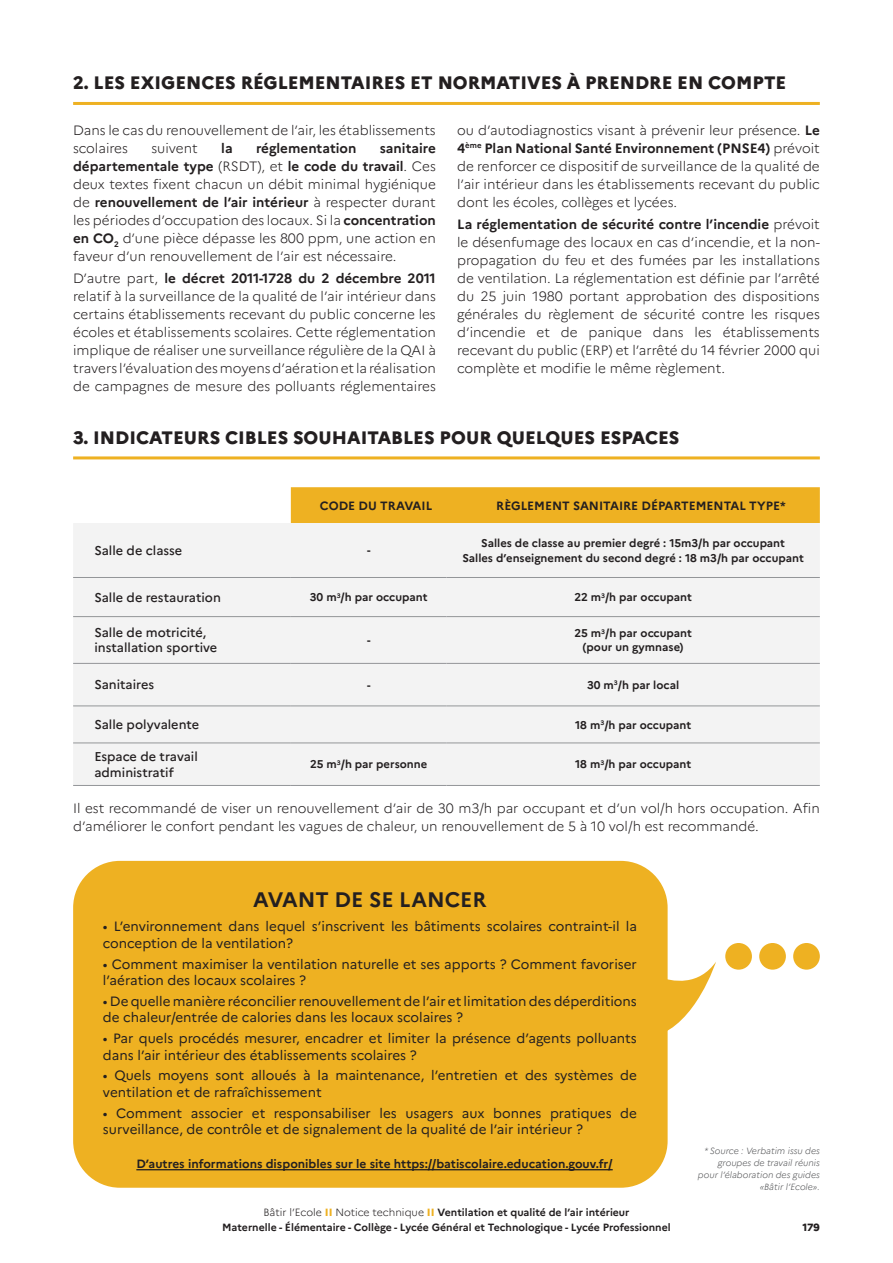
<style>
.page{position:relative;width:893px;height:1263px;background:#fff}
.page>*{position:absolute;margin:0;border:0;box-sizing:border-box;transform-origin:0 0}
.t1{font:700 21px "Marianne";color:#231f20}
.t2{font:800 18px "Marianne";color:#231f20}
.t3{font:300 13.5px/18px "Marianne";color:#231f20;text-align:justify}
.t4{font:13.5px/16.5px "Marianne";color:#231f20}
.t5{font:700 13.5px "Marianne";color:#231f20}
.t6{font:500 12.75px/15.3px "Marianne";color:#231f20}
.t7{font:700 12px "Marianne";color:#231f20}
.t8{font:700 11.25px/13.5px "Marianne";color:#231f20;text-align:center}
.t9{font:700 10.5px/15px "Marianne";color:#231f20;text-align:center}
.t10{font:800 10.5px "Marianne";color:#231f20}
.t11{font:italic 300 9px/12px "Marianne";color:#57585a;text-align:right}
.s1{font-weight:700}
.s2{font-weight:300}
.s3{font-weight:800;color:#eeb122}
</style>
<div class="page">
<hr style="left:73px;top:102px;width:747px;height:3px;background:#eeb122">
<div style="left:793px;top:943px;width:27px;height:27px;background:#eeb122;border-radius:50%"></div>
<div style="left:759px;top:943px;width:27px;height:27px;background:#eeb122;border-radius:50%"></div>
<div style="left:725px;top:943px;width:27px;height:27px;background:#eeb122;border-radius:50%"></div>
<div style="left:73px;top:861px;width:595px;height:327px;background:#eeb122;border-radius:47px"></div>
<svg style="left:667px;top:962px;width:49px;height:74px"></svg>
<hr style="left:73px;top:456px;width:747px;height:3px;background:#eeb122">
<hr style="left:136px;top:1169px;width:477px;height:1px;background:#231f20">
<div style="left:291px;top:487px;width:529px;height:36px;background:#eeb122"></div>
<div style="left:73px;top:523px;width:747px;height:262px;background:#f3f3f3"></div>
<hr style="left:73px;top:577px;width:218px;height:1px;background:#939598">
<hr style="left:291px;top:577px;width:155px;height:1px;background:#939598">
<hr style="left:446px;top:577px;width:374px;height:1px;background:#939598">
<hr style="left:73px;top:616px;width:218px;height:1px;background:#939598">
<hr style="left:291px;top:616px;width:155px;height:1px;background:#939598">
<hr style="left:446px;top:616px;width:374px;height:1px;background:#939598">
<hr style="left:73px;top:663px;width:218px;height:1px;background:#939598">
<hr style="left:291px;top:663px;width:155px;height:1px;background:#939598">
<hr style="left:446px;top:663px;width:374px;height:1px;background:#939598">
<hr style="left:73px;top:706px;width:218px;height:1px;background:#939598">
<hr style="left:291px;top:706px;width:155px;height:1px;background:#939598">
<hr style="left:446px;top:706px;width:374px;height:1px;background:#939598">
<hr style="left:73px;top:743px;width:218px;height:1px;background:#939598">
<hr style="left:291px;top:743px;width:155px;height:1px;background:#939598">
<hr style="left:446px;top:743px;width:374px;height:1px;background:#939598">
<hr style="left:73px;top:785px;width:218px;height:1px;background:#939598">
<hr style="left:291px;top:785px;width:155px;height:1px;background:#939598">
<hr style="left:446px;top:785px;width:374px;height:1px;background:#939598">
<p class="t2" style="left:73px;top:72px;width:715px">2. LES EXIGENCES RÉGLEMENTAIRES ET NORMATIVES À PRENDRE EN COMPTE</p>
<p class="t3" style="left:73px;top:121px;width:364px">Dans le cas du renouvellement de l’air, les établissements scolaires</p>
<p class="t3" style="left:457px;top:121px;width:364px">ou d’autodiagnostics visant à prévenir leur présence. <span class="s1">Le 4</span><sup>ème</sup> <span class="s1">Plan National Santé Environnement (PNSE4)</span> prévoit de renforcer ce dispositif de surveillance de la qualité de l’air intérieur dans les établissements recevant du public dont les écoles, collèges et lycées.</p>
<p class="t3" style="left:457px;top:215px;width:364px"><span class="s1">La réglementation de sécurité contre l’incendie</span> prévoit le désenfumage des locaux en cas d’incendie, et la non&shy;propagation du feu et des fumées par les installations de ventilation. La réglementation est définie par l’arrêté du 25 juin 1980 portant approbation des dispositions générales du règlement de sécurité contre les risques d’incendie et de panique dans les établissements recevant du public (ERP) et l’arrêté du 14 février 2000 qui complète et modifie le même règlement.</p>
<p class="t3" style="left:73px;top:139px;width:364px;text-indent:307px"><span class="s1">sanitaire départementale type</span> (RSDT), et <span class="s1">le code du travail</span>. Ces deux textes fixent chacun un débit minimal hygiénique de <span class="s1">renouvellement de l’air intérieur</span> à respecter durant les périodes d’occupation des locaux. Si la <span class="s1">concentration en CO</span><sub>2</sub> d’une pièce dépasse les 800 ppm, une action en faveur d’un renouvellement de l’air est nécessaire.</p>
<p class="t3" style="left:73px;top:269px;width:364px">D’autre part, <span class="s1">le décret 2011-1728 du 2 décembre 2011 </span>relatif à la surveillance de la qualité de l’air intérieur dans certains établissements recevant du public concerne les écoles et établissements scolaires. Cette réglementation implique de réaliser une surveillance régulière de la QAI à travers l’évaluation des moyens d’aération et la réalisation de campagnes de mesure des polluants réglementaires</p>
<p class="t3" style="left:151px;top:139px;width:48px">suivent</p>
<p class="t5" style="left:221px;top:140px;width:13px">la</p>
<p class="t5" style="left:256px;top:140px;width:102px">réglementation</p>
<p class="t2" style="left:73px;top:426px;width:608px">3. INDICATEURS CIBLES SOUHAITABLES POUR QUELQUES ESPACES</p>
<p class="t7" style="left:320px;top:498px;width:114px">CODE DU TRAVAIL</p>
<p class="t7" style="left:496px;top:498px;width:291px">RÈGLEMENT SANITAIRE DÉPARTEMENTAL TYPE*</p>
<p class="t6" style="left:94px;top:543px;width:89px">Salle de classe</p>
<p class="t8" style="left:367px;top:544px;width:5px">-</p>
<p class="t8" style="left:481px;top:536px;width:305px">Salles de classe au premier degré : 15m3/h par occupant</p>
<p class="t8" style="left:462px;top:551px;width:343px">Salles d’enseignement du second degré : 18 m3/h par occupant</p>
<p class="t6" style="left:94px;top:590px;width:128px">Salle de restauration</p>
<p class="t8" style="left:310px;top:590px;width:119px">30 m<sup>3</sup>/h par occupant</p>
<p class="t8" style="left:574px;top:590px;width:119px">22 m<sup>3</sup>/h par occupant</p>
<p class="t6" style="left:94px;top:625px;width:124px">Salle de motricité, installation sportive</p>
<p class="t8" style="left:367px;top:633px;width:5px">-</p>
<p class="t8" style="left:574px;top:627px;width:119px">25 m<sup>3</sup>/h par occupant (pour un gymnase)</p>
<p class="t6" style="left:94px;top:677px;width:61px">Sanitaires</p>
<p class="t8" style="left:367px;top:678px;width:5px">-</p>
<p class="t8" style="left:587px;top:678px;width:94px">30 m<sup>3</sup>/h par local</p>
<p class="t6" style="left:94px;top:717px;width:106px">Salle polyvalente</p>
<p class="t8" style="left:575px;top:718px;width:118px">18 m<sup>3</sup>/h par occupant</p>
<p class="t6" style="left:94px;top:749px;width:105px">Espace de travail administratif</p>
<p class="t8" style="left:310px;top:758px;width:119px">25 m<sup>3</sup>/h par personne</p>
<p class="t8" style="left:575px;top:758px;width:118px">18 m<sup>3</sup>/h par occupant</p>
<p class="t3" style="left:73px;top:799px;width:748px">Il est recommandé de viser un renouvellement d’air de 30 m3/h par occupant et d’un vol/h hors occupation. Afin d’améliorer le confort pendant les vagues de chaleur, un renouvellement de 5 à 10 vol/h est recommandé.</p>
<p class="t1" style="left:253px;top:887px;width:235px">AVANT DE SE LANCER</p>
<p class="t4" style="left:103px;top:918px;width:535px">• L’environnement dans lequel s’inscrivent les bâtiments scolaires contraint-il la conception de la ventilation?</p>
<p class="t4" style="left:103px;top:955px;width:536px">• Comment maximiser la ventilation naturelle et ses apports ? Comment favoriser l’aération des locaux scolaires ?</p>
<p class="t4" style="left:103px;top:993px;width:535px">• De quelle manière réconcilier renouvellement de l’air et limitation des déperditions de chaleur/entrée de calories dans les locaux scolaires ?</p>
<p class="t4" style="left:103px;top:1030px;width:536px">• Par quels procédés mesurer, encadrer et limiter la présence d’agents polluants dans l’air intérieur des établissements scolaires ?</p>
<p class="t4" style="left:103px;top:1067px;width:536px">• Quels moyens sont alloués à la maintenance, l’entretien et des systèmes de ventilation et de rafraîchissement</p>
<p class="t4" style="left:103px;top:1104px;width:535px">• Comment associer et responsabiliser les usagers aux bonnes pratiques de surveillance, de contrôle et de signalement de la qualité de l’air intérieur ?</p>
<p class="t7" style="left:136px;top:1156px;width:478px">D’autres informations disponibles sur le site https://batiscolaire.education.gouv.fr/</p>
<p class="t9" style="left:222px;top:1205px;width:450px"><span class="s2">Bâtir l’Ecole</span> <span class="s3">II</span> <span class="s2">Notice technique</span> <span class="s3">II</span> Ventilation et qualité de l’air intérieur<br>Maternelle - Élémentaire - Collège - Lycée Général et Technologique - Lycée Professionnel</p>
<p class="t11" style="left:698px;top:1144px;width:123px">* Source : Verbatim issu des groupes de travail réunis pour l’élaboration des guides «Bâtir l’Ecole».</p>
<p class="t10" style="left:803px;top:1221px;width:19px">179</p>
</div>
